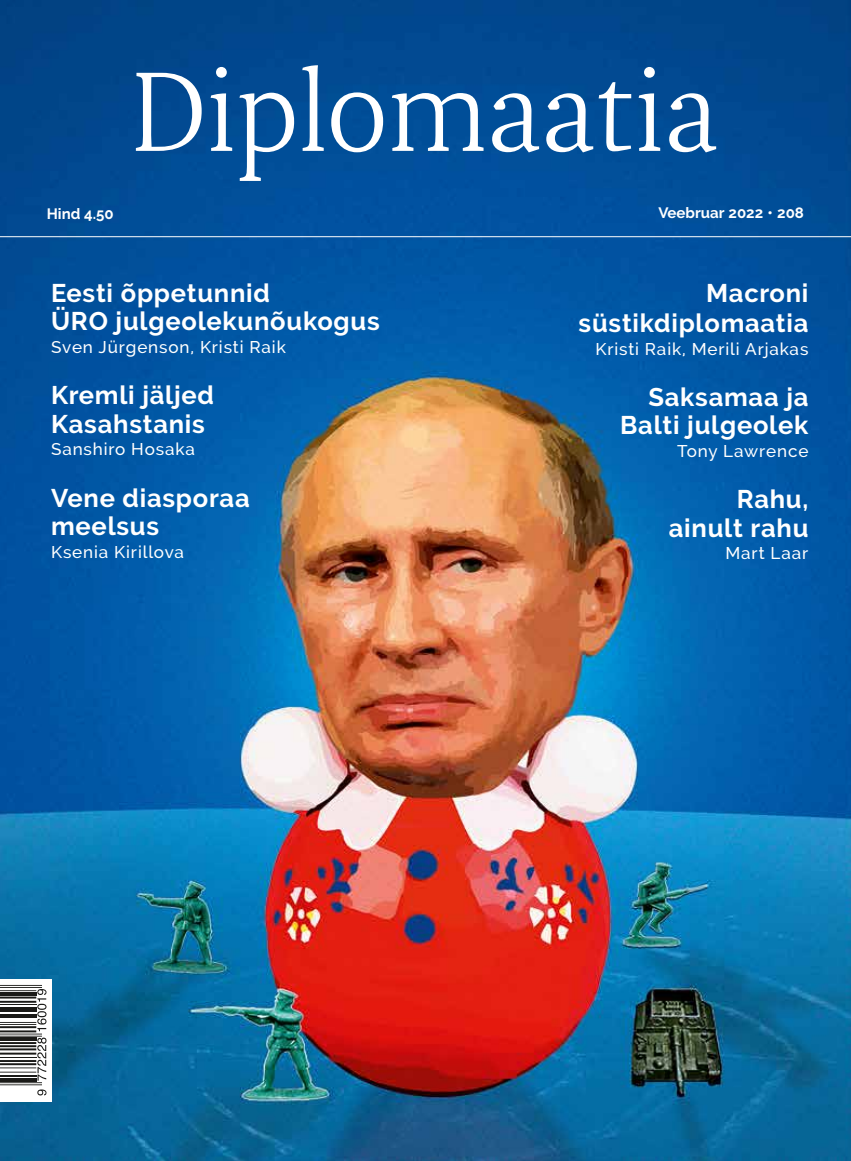
<style>
.page{position:relative;width:851px;height:1161px;background:#fff}
.page>*{position:absolute;margin:0;border:0;box-sizing:border-box;transform-origin:0 0}
.t1{font:700 25.5px/28.5px "Raleway";letter-spacing:.03em;color:#fff;text-align:right}
.t2{font:500 17.1px "Raleway";letter-spacing:.05em;color:#fff}
.t3{font:700 15px "Raleway";color:#fff}
</style>
<div class="page">
<img style="left:0;top:0;width:850px;height:1161px">
<svg style="left:136px;top:73px;width:66px;height:78px"></svg>
<svg style="left:210px;top:67px;width:22px;height:84px"></svg>
<svg style="left:239px;top:93px;width:55px;height:88px"></svg>
<svg style="left:302px;top:65px;width:21px;height:86px"></svg>
<svg style="left:331px;top:92px;width:52px;height:60px"></svg>
<svg style="left:392px;top:93px;width:91px;height:58px"></svg>
<svg style="left:492px;top:93px;width:47px;height:59px"></svg>
<svg style="left:546px;top:82px;width:85px;height:70px"></svg>
<svg style="left:638px;top:67px;width:22px;height:84px"></svg>
<svg style="left:669px;top:93px;width:47px;height:59px"></svg>
<svg style="left:0;top:979px;width:51px;height:122px"></svg>
<hr style="left:0;top:1082px;width:42px;height:1px;background:#1a1a18">
<hr style="left:0;top:1084px;width:42px;height:1px;background:#1a1a18">
<hr style="left:0;top:1078px;width:36px;height:3px;background:#1a1a18">
<hr style="left:0;top:1075px;width:36px;height:2px;background:#1a1a18">
<hr style="left:0;top:1067px;width:36px;height:1px;background:#1a1a18">
<hr style="left:0;top:1071px;width:36px;height:1px;background:#1a1a18">
<hr style="left:0;top:1060px;width:36px;height:2px;background:#1a1a18">
<hr style="left:0;top:1063px;width:36px;height:2px;background:#1a1a18">
<hr style="left:0;top:1057px;width:36px;height:1px;background:#1a1a18">
<hr style="left:0;top:1042px;width:36px;height:2px;background:#1a1a18">
<hr style="left:0;top:1045px;width:36px;height:2px;background:#1a1a18">
<hr style="left:0;top:1048px;width:36px;height:2px;background:#1a1a18">
<hr style="left:0;top:1052px;width:36px;height:2px;background:#1a1a18">
<hr style="left:0;top:1038px;width:36px;height:3px;background:#1a1a18">
<hr style="left:0;top:1033px;width:42px;height:1px;background:#1a1a18">
<hr style="left:0;top:1036px;width:42px;height:1px;background:#1a1a18">
<hr style="left:0;top:1026px;width:36px;height:2px;background:#1a1a18">
<hr style="left:0;top:1030px;width:36px;height:2px;background:#1a1a18">
<hr style="left:0;top:1022px;width:36px;height:1px;background:#1a1a18">
<hr style="left:0;top:1024px;width:36px;height:1px;background:#1a1a18">
<hr style="left:0;top:1014px;width:36px;height:3px;background:#1a1a18">
<hr style="left:0;top:1011px;width:36px;height:1px;background:#1a1a18">
<hr style="left:0;top:1007px;width:36px;height:3px;background:#1a1a18">
<hr style="left:0;top:1004px;width:36px;height:1px;background:#1a1a18">
<hr style="left:0;top:996px;width:36px;height:2px;background:#1a1a18">
<hr style="left:0;top:1001px;width:36px;height:2px;background:#1a1a18">
<hr style="left:0;top:992px;width:36px;height:3px;background:#1a1a18">
<hr style="left:0;top:985px;width:42px;height:1px;background:#1a1a18">
<hr style="left:0;top:987px;width:42px;height:1px;background:#1a1a18">
<hr style="left:0;top:990px;width:36px;height:1px;background:#1a1a18">
<svg style="left:37px;top:1089px;width:9px;height:6px"></svg>
<svg style="left:37px;top:1037px;width:9px;height:43px"></svg>
<svg style="left:37px;top:989px;width:9px;height:42px"></svg>
<hr style="left:0;top:236px;width:850px;height:1px;background:#fff">
<p class="t3" style="left:47px;top:205px;width:68px">Hind 4.50</p>
<p class="t3" style="left:658px;top:204px;width:147px">Veebruar 2022 • 208</p>
<p class="t1" style="left:51px;top:279px;width:330px;text-align:left">Eesti õppetunnid<br>ÜRO julgeolekunõukogus</p>
<p class="t2" style="left:51px;top:337px;width:236px">Sven Jürgenson, Kristi Raik</p>
<p class="t1" style="left:51px;top:381px;width:164px;text-align:left">Kremli jäljed<br>Kasahstanis</p>
<p class="t2" style="left:51px;top:439px;width:145px">Sanshiro Hosaka</p>
<p class="t1" style="left:51px;top:483px;width:200px;text-align:left">Vene diasporaa meelsus</p>
<p class="t2" style="left:51px;top:542px;width:134px">Ksenia Kirillova</p>
<p class="t1" style="left:578px;top:278px;width:231px;line-height:30px">Macroni süstikdiplomaatia</p>
<p class="t2" style="left:595px;top:339px;width:214px">Kristi Raik, Merili Arjakas</p>
<p class="t1" style="left:620px;top:383px;width:190px">Saksamaa ja<br>Balti julgeolek</p>
<p class="t2" style="left:677px;top:441px;width:133px">Tony Lawrence</p>
<p class="t1" style="left:668px;top:485px;width:141px">Rahu, ainult rahu</p>
<p class="t2" style="left:725px;top:543px;width:84px">Mart Laar</p>
</div>
